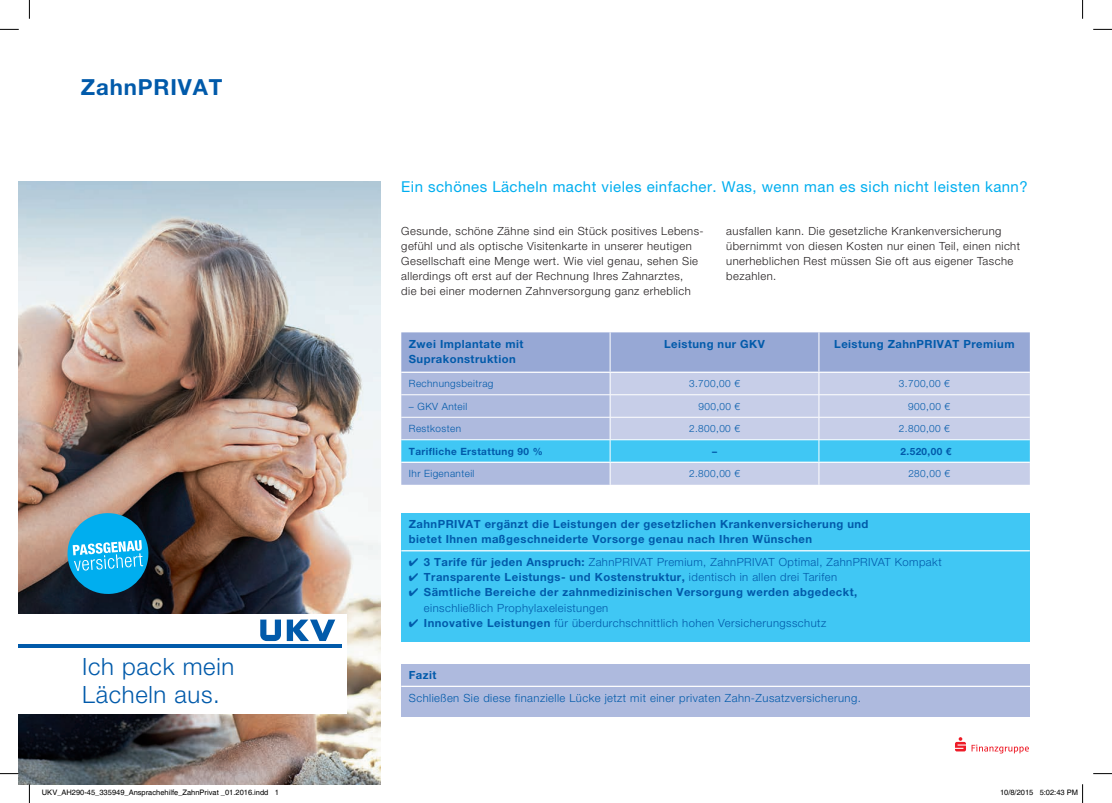
<style>
.page{position:relative;width:1112px;height:803px;background:#fff}
.page>*{position:absolute;margin:0;border:0;box-sizing:border-box;transform-origin:0 0}
.t1{font:300 23.88px/27.5px "Helvetica Neue LT Pro";letter-spacing:.03em;color:#015aaa}
.t2{font:700 22.25px "Helvetica Neue LT Pro";letter-spacing:.04em;color:#015aaa}
.t3{font:15px "Helvetica Neue LT Pro";letter-spacing:.03em;color:#00aeef}
.t4{font:300 11.25px/15.1px "Helvetica Neue LT Pro";letter-spacing:.04em;color:#231f20}
.t5{font:700 11.25px/15.1px "Helvetica Neue LT Pro";letter-spacing:.04em;color:#015aaa}
.t6{font:300 11.25px "Helvetica Neue LT Pro";letter-spacing:.04em;color:#015aaa}
.t7{font:300 10px "Helvetica Neue LT Pro";letter-spacing:.04em;color:#015aaa}
.t8{font:700 10px "Helvetica Neue LT Pro";letter-spacing:.04em;color:#015aaa}
.t9{font:7.5px "Helvetica";color:#000}
.s1{font-weight:700}
.s2{font-weight:300}
</style>
<div class="page">
<svg style="left:955px;top:737px;width:10px;height:14px"></svg>
<svg style="left:971px;top:744px;width:57px;height:9px"></svg>
<img style="left:19px;top:182px;width:361px;height:602px">
<div style="left:19px;top:614px;width:328px;height:99px;background:#fff"></div>
<hr style="left:19px;top:644px;width:323px;height:3px;background:#015aaa">
<svg style="left:260px;top:619px;width:21px;height:22px"></svg>
<svg style="left:287px;top:619px;width:48px;height:22px"></svg>
<svg style="left:66px;top:512px;width:84px;height:83px;background:#2896c1"></svg>
<div style="left:401px;top:664px;width:628px;height:52px;background:#aebade"></div>
<hr style="left:401px;top:686px;width:628px;height:1px;background:#fff">
<div style="left:401px;top:513px;width:628px;height:129px;background:#40c7f4"></div>
<hr style="left:401px;top:550px;width:628px;height:1px;background:#fff">
<svg style="left:401px;top:332px;width:628px;height:153px;background:#a5c1e3"></svg>
<hr style="left:401px;top:462px;width:209px;height:1px;background:#fff">
<hr style="left:610px;top:462px;width:208px;height:1px;background:#fff">
<hr style="left:818px;top:462px;width:211px;height:1px;background:#fff">
<svg style="left:0;top:29px;width:19px;height:1px"></svg>
<svg style="left:1093px;top:29px;width:18px;height:1px"></svg>
<svg style="left:0;top:773px;width:19px;height:1px"></svg>
<svg style="left:1093px;top:773px;width:18px;height:1px"></svg>
<svg style="left:29px;top:0;width:1px;height:19px"></svg>
<svg style="left:29px;top:784px;width:1px;height:19px"></svg>
<svg style="left:1082px;top:0;width:1px;height:19px"></svg>
<svg style="left:1082px;top:784px;width:1px;height:19px"></svg>
<h2 class="t2" style="left:81px;top:73px;width:143px">ZahnPRIVAT</h2>
<h1 class="t1" style="left:82px;top:652px;width:154px">Ich pack mein<br>Lächeln aus.</h1>
<h3 class="t3" style="left:401px;top:178px;width:628px">Ein schönes Lächeln macht vieles einfacher. Was, wenn man es sich nicht leisten kann?</h3>
<p class="t4" style="left:401px;top:223px;width:304px">Gesunde, schöne Zähne sind ein Stück positives Lebens&shy;gefühl und als optische Visitenkarte in unserer heutigen Gesellschaft eine Menge wert. Wie viel genau, sehen Sie allerdings oft erst auf der Rechnung Ihres Zahnarztes,<br>die bei einer modernen Zahnversorgung ganz erheblich</p>
<p class="t4" style="left:726px;top:223px;width:295px">ausfallen kann. Die gesetzliche Krankenversicherung übernimmt von diesen Kosten nur einen Teil, einen nicht unerheblichen Rest müssen Sie oft aus eigener Tasche bezahlen.</p>
<p class="t5" style="left:409px;top:336px;width:116px">Zwei Implantate mit<br>Suprakonstruktion</p>
<p class="t5" style="left:664px;top:336px;width:102px">Leistung nur GKV</p>
<p class="t5" style="left:834px;top:336px;width:182px">Leistung ZahnPRIVAT Premium</p>
<p class="t7" style="left:409px;top:377px;width:86px">Rechnungsbeitrag</p>
<p class="t7" style="left:689px;top:377px;width:52px">3.700,00 €</p>
<p class="t7" style="left:898px;top:377px;width:52px">3.700,00 €</p>
<p class="t7" style="left:409px;top:400px;width:60px">– GKV Anteil</p>
<p class="t7" style="left:698px;top:400px;width:43px">900,00 €</p>
<p class="t7" style="left:908px;top:400px;width:43px">900,00 €</p>
<p class="t7" style="left:409px;top:422px;width:54px">Restkosten</p>
<p class="t7" style="left:689px;top:422px;width:52px">2.800,00 €</p>
<p class="t7" style="left:898px;top:422px;width:52px">2.800,00 €</p>
<p class="t8" style="left:409px;top:445px;width:135px">Tarifliche Erstattung 90 %</p>
<p class="t8" style="left:712px;top:445px;width:6px">–</p>
<p class="t8" style="left:900px;top:445px;width:52px">2.520,00 €</p>
<p class="t7" style="left:409px;top:467px;width:67px">Ihr Eigenanteil</p>
<p class="t7" style="left:689px;top:467px;width:52px">2.800,00 €</p>
<p class="t7" style="left:908px;top:467px;width:43px">280,00 €</p>
<p class="t5" style="left:409px;top:516px;width:461px">ZahnPRIVAT ergänzt die Leistungen der gesetzlichen Krankenversicherung und bietet Ihnen maßgeschneiderte Vorsorge genau nach Ihren Wünschen</p>
<p class="t6" style="left:409px;top:555px;width:534px">✔ <span class="s1">3 Tarife für jeden Anspruch:</span> ZahnPRIVAT Premium, ZahnPRIVAT Optimal, ZahnPRIVAT Kompakt</p>
<p class="t5" style="left:409px;top:569px;width:430px">✔ Transparente Leistungs- und Kostenstruktur, <span class="s2">identisch in allen drei Tarifen</span></p>
<p class="t5" style="left:424px;top:585px;width:435px;text-indent:-15px">✔ Sämtliche Bereiche der zahnmedizinischen Versorgung werden abgedeckt, <span class="s2">einschließlich Prophylaxeleistungen</span></p>
<p class="t6" style="left:409px;top:616px;width:419px">✔ <span class="s1">Innovative Leistungen</span> für überdurchschnittlich hohen Versicherungsschutz</p>
<p class="t5" style="left:409px;top:667px;width:29px">Fazit</p>
<p class="t6" style="left:409px;top:691px;width:453px">Schließen Sie diese finanzielle Lücke jetzt mit einer privaten Zahn-Zusatzversicherung.</p>
<p class="t9" style="left:42px;top:788px;width:238px">UKV_AH290-45_335949_Ansprachehilfe_ZahnPrivat _01.2016.indd 1</p>
<p class="t9" style="left:999px;top:788px;width:79px">10/8/2015 5:02:43 PM</p>
</div>
